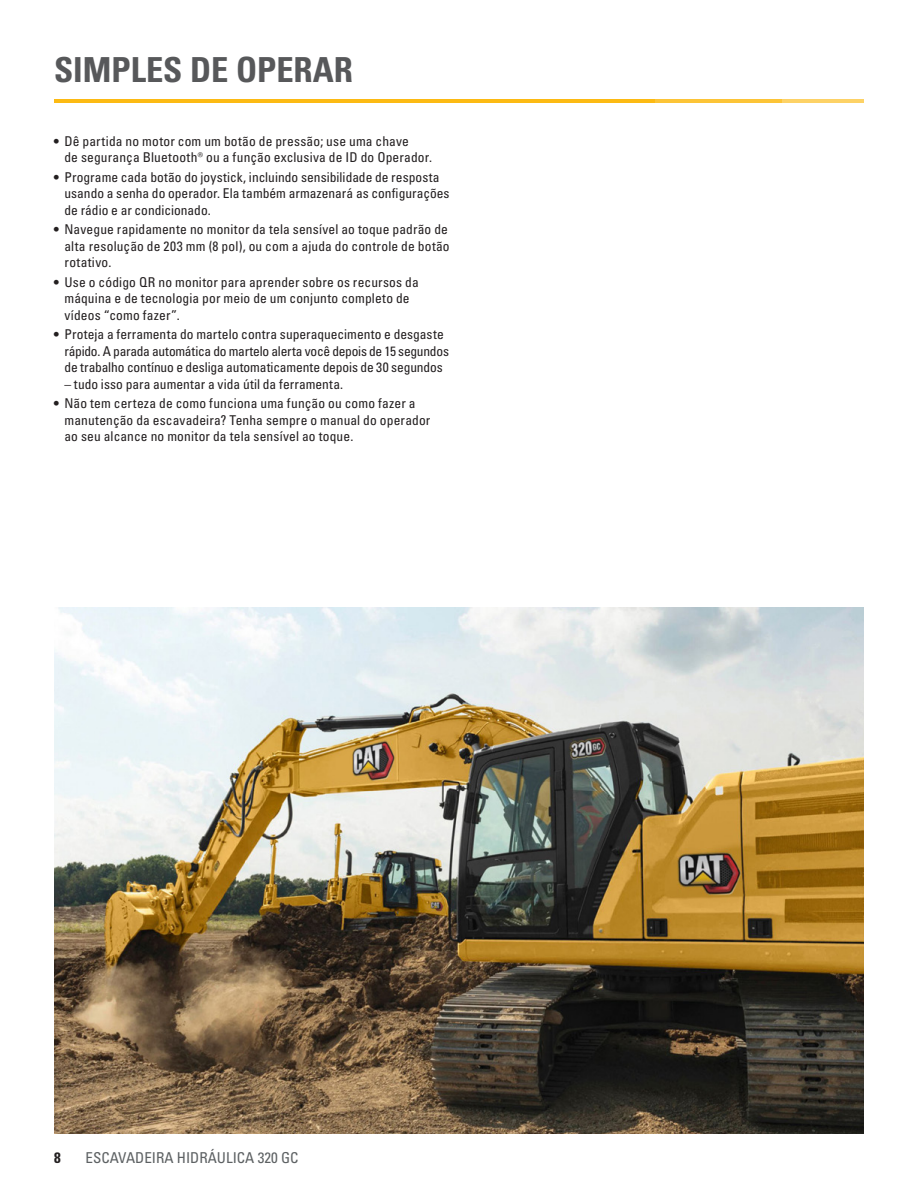
<style>
.page{position:relative;width:918px;height:1188px;background:#fff}
.page>*{position:absolute;margin:0;border:0;box-sizing:border-box;transform-origin:0 0}
.t1{font:34.5px "Univers LTCYR 67 Bold Cond";color:#57585a}
.t2{font:condensed 15px "Univers LTCYR 57";color:#5d6163}
.t3{font:15px "Univers LTCYR 67 Bold Cond";color:#231f20}
.t4{font:condensed 13.5px/16.5px "Univers LTCYR 57";letter-spacing:.005em;color:#231f20}
</style>
<div class="page">
<img style="left:54px;top:608px;width:809px;height:526px">
<hr style="left:54px;top:99px;width:601px;height:4px;background:#fcba13">
<hr style="left:654px;top:99px;width:128px;height:4px;background:#fcc437">
<hr style="left:782px;top:99px;width:81px;height:4px;background:#fdd266">
<h1 class="t1" style="left:54px;top:48px;width:301px">SIMPLES DE OPERAR</h1>
<p class="t4" style="left:65px;top:132px;width:369px;text-indent:-11px">• Dê partida no motor com um botão de pressão; use uma chave<br>de segurança Bluetooth® ou a função exclusiva de ID do Operador.</p>
<p class="t4" style="left:65px;top:168px;width:387px;text-indent:-11px">• Programe cada botão do joystick, incluindo sensibilidade de resposta usando a senha do operador. Ela também armazenará as configurações de rádio e ar condicionado.</p>
<p class="t4" style="left:65px;top:221px;width:387px;text-indent:-11px">• Navegue rapidamente no monitor da tela sensível ao toque padrão de alta resolução de 203 mm (8 pol), ou com a ajuda do controle de botão rotativo.</p>
<p class="t4" style="left:65px;top:273px;width:356px;text-indent:-11px">• Use o código QR no monitor para aprender sobre os recursos da máquina e de tecnologia por meio de um conjunto completo de vídeos “como fazer”.</p>
<p class="t4" style="left:65px;top:326px;width:386px;text-indent:-11px">• Proteja a ferramenta do martelo contra superaquecimento e desgaste rápido. A parada automática do martelo alerta você depois de 15 segundos de trabalho contínuo e desliga automaticamente depois de 30 segundos</p>
<p class="t4" style="left:65px;top:375px;width:280px">– tudo isso para aumentar a vida útil da ferramenta.</p>
<p class="t4" style="left:65px;top:395px;width:367px;text-indent:-11px">• Não tem certeza de como funciona uma função ou como fazer a manutenção da escavadeira? Tenha sempre o manual do operador ao seu alcance no monitor da tela sensível ao toque.</p>
<p class="t3" style="left:54px;top:1148px;width:8px">8</p>
<p class="t2" style="left:86px;top:1148px;width:215px">ESCAVADEIRA HIDRÁULICA 320 GC</p>
</div>
